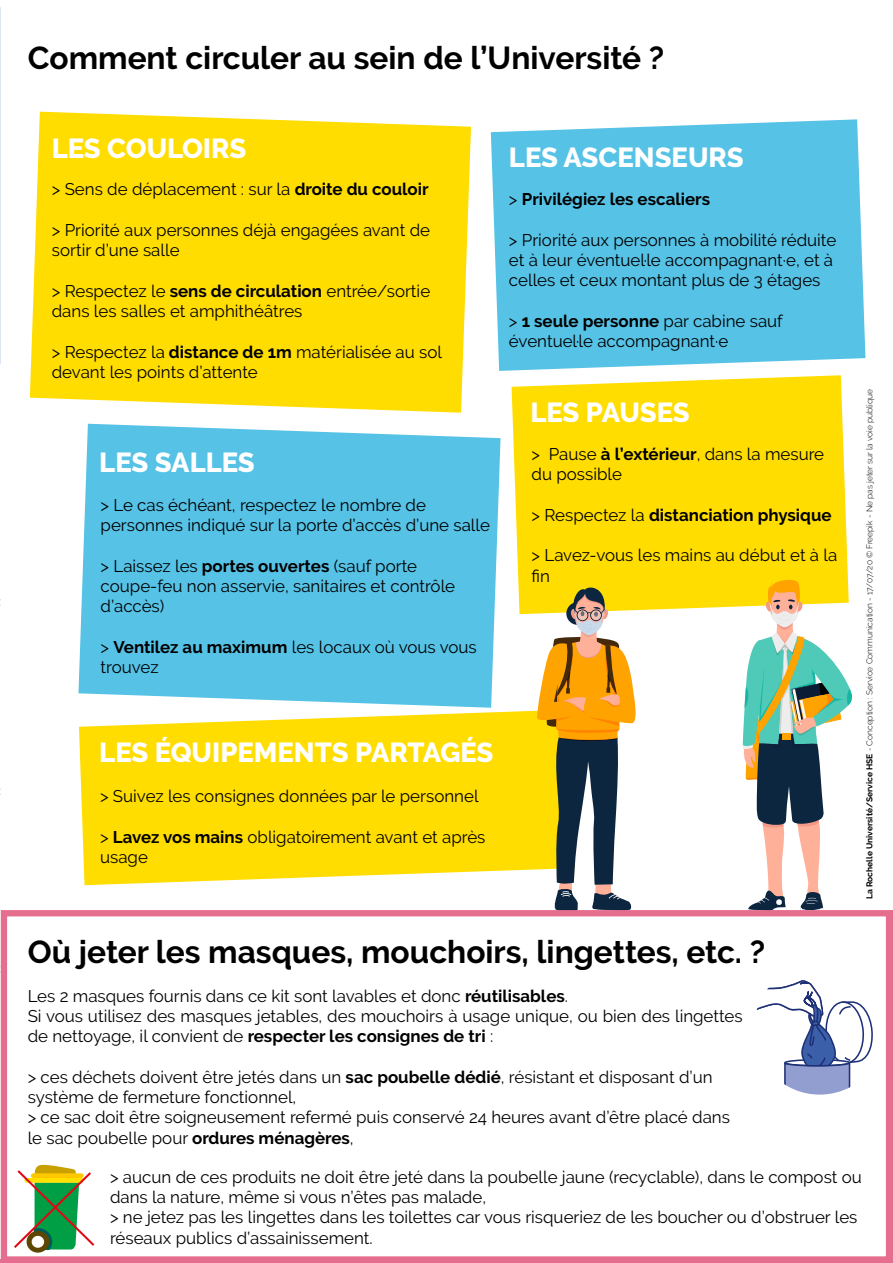
<style>
.page{position:relative;width:893px;height:1263px;background:#fff}
.page>*{position:absolute;margin:0;border:0;box-sizing:border-box;transform-origin:0 0}
.t1{font:700 31.65px "Raleway";color:#000}
.t2{font:800 27.45px "Raleway";color:#fff}
.t3{font:16.95px/20.2px "Raleway";color:#000}
.t4{font:700 16.95px "Raleway";color:#000}
.t5{font:300 8.4px "Raleway";color:#000}
.s1{font-weight:700}
.s2{font-weight:400}
</style>
<div class="page">
<svg style="left:0;top:7px;width:1px;height:357px"></svg>
<svg style="left:78px;top:424px;width:423px;height:284px;background:#61c6e7"></svg>
<svg style="left:491px;top:119px;width:374px;height:252px;background:#61c6e7"></svg>
<svg style="left:30px;top:112px;width:441px;height:301px;background:#ffdf11"></svg>
<div style="left:512px;top:375px;width:336px;height:239px;background:#fd0"></div>
<svg style="left:79px;top:710px;width:457px;height:175px;background:#ffe019"></svg>
<svg style="left:743px;top:577px;width:109px;height:333px"></svg>
<svg style="left:536px;top:586px;width:101px;height:324px"></svg>
<svg style="left:756px;top:980px;width:117px;height:114px"></svg>
<div style="left:1px;top:910px;width:891px;height:353px;border:6px solid #e56e8e"></div>
<div style="left:27px;top:1231px;width:22px;height:21px;background:#5f4600;border-radius:50%"></div>
<svg style="left:14px;top:1164px;width:81px;height:86px"></svg>
<hr style="left:890px;top:910px;width:3px;height:353px;background:#e56e8e">
<hr style="left:1px;top:1260px;width:892px;height:3px;background:#e56e8e">
<h1 class="t1" style="left:28px;top:40px;width:638px">Comment circuler au sein de l’Université ?</h1>
<h2 class="t2" style="left:52px;top:132px;width:196px">LES COULOIRS</h2>
<p class="t3" style="left:52px;top:179px;width:378px">&gt; Sens de déplacement : sur la <span class="s1">droite du couloir</span></p>
<p class="t3" style="left:52px;top:220px;width:380px">&gt; Priorité aux personnes déjà engagées avant de sortir d’une salle</p>
<p class="t3" style="left:52px;top:281px;width:380px">&gt; Respectez le <span class="s1">sens de circulation</span> entrée/sortie dans les salles et amphithéâtres</p>
<p class="t3" style="left:52px;top:341px;width:392px">&gt; Respectez la <span class="s1">distance de 1m</span> matérialisée au sol devant les points d’attente</p>
<h2 class="t2" style="left:99px;top:447px;width:157px">LES SALLES</h2>
<p class="t3" style="left:101px;top:495px;width:391px">&gt; Le cas échéant, respectez le nombre de personnes indiqué sur la porte d’accès d’une salle</p>
<p class="t3" style="left:101px;top:556px;width:356px">&gt; Laissez les <span class="s1">portes ouvertes</span> (sauf porte coupe-feu non asservie, sanitaires et contrôle d’accès)</p>
<p class="t3" style="left:101px;top:637px;width:378px">&gt; <span class="s1">Ventilez au maximum</span> les locaux où vous vous trouvez</p>
<h2 class="t2" style="left:509px;top:142px;width:236px">LES ASCENSEURS</h2>
<p class="t4" style="left:509px;top:189px;width:203px"><span class="s2">&gt;</span> Privilégiez les escaliers</p>
<p class="t3" style="left:509px;top:229px;width:329px">&gt; Priorité aux personnes à mobilité réduite et à leur éventuel·le accompagnant·e, et à celles et ceux montant plus de 3 étages</p>
<p class="t3" style="left:509px;top:311px;width:275px">&gt; <span class="s1">1 seule personne</span> par cabine sauf éventuel·le accompagnant·e</p>
<h2 class="t2" style="left:530px;top:397px;width:161px">LES PAUSES</h2>
<p class="t3" style="left:532px;top:444px;width:294px">&gt; Pause <span class="s1">à l’extérieur</span>, dans la mesure du possible</p>
<p class="t4" style="left:532px;top:505px;width:301px"><span class="s2">&gt; Respectez la</span> distanciation physique</p>
<p class="t3" style="left:532px;top:545px;width:307px">&gt; Lavez-vous les mains au début et à la fin</p>
<h2 class="t2" style="left:99px;top:737px;width:396px">LES ÉQUIPEMENTS PARTAGÉS</h2>
<p class="t3" style="left:100px;top:786px;width:380px">&gt; Suivez les consignes données par le personnel</p>
<p class="t3" style="left:100px;top:827px;width:387px">&gt; <span class="s1">Lavez vos mains</span> obligatoirement avant et après usage</p>
<p class="t5" style="left:864px;top:899px;width:512px;rotate:-90deg"><span class="s1">La Rochelle Université/Service HSE</span> - Conception : Service Communication - 17/07/20 © Freepik - Ne pas jeter sur la voie publique</p>
<h1 class="t1" style="left:28px;top:934px;width:739px">Où jeter les masques, mouchoirs, lingettes, etc. ?</h1>
<p class="t3" style="left:28px;top:986px;width:716px">Les 2 masques fournis dans ce kit sont lavables et donc <span class="s1">réutilisables</span>.<br>Si vous utilisez des masques jetables, des mouchoirs à usage unique, ou bien des lingettes de nettoyage, il convient de <span class="s1">respecter les consignes de tri</span> :</p>
<p class="t3" style="left:28px;top:1067px;width:704px">&gt; ces déchets doivent être jetés dans un <span class="s1">sac poubelle dédié</span>, résistant et disposant d’un système de fermeture fonctionnel,<br>&gt; ce sac doit être soigneusement refermé puis conservé 24 heures avant d’être placé dans le sac poubelle pour <span class="s1">ordures ménagères</span>,</p>
<p class="t3" style="left:110px;top:1167px;width:753px">&gt; aucun de ces produits ne doit être jeté dans la poubelle jaune (recyclable), dans le compost ou dans la nature, même si vous n’êtes pas malade,<br>&gt; ne jetez pas les lingettes dans les toilettes car vous risqueriez de les boucher ou d’obstruer les réseaux publics d’assainissement.</p>
</div>
